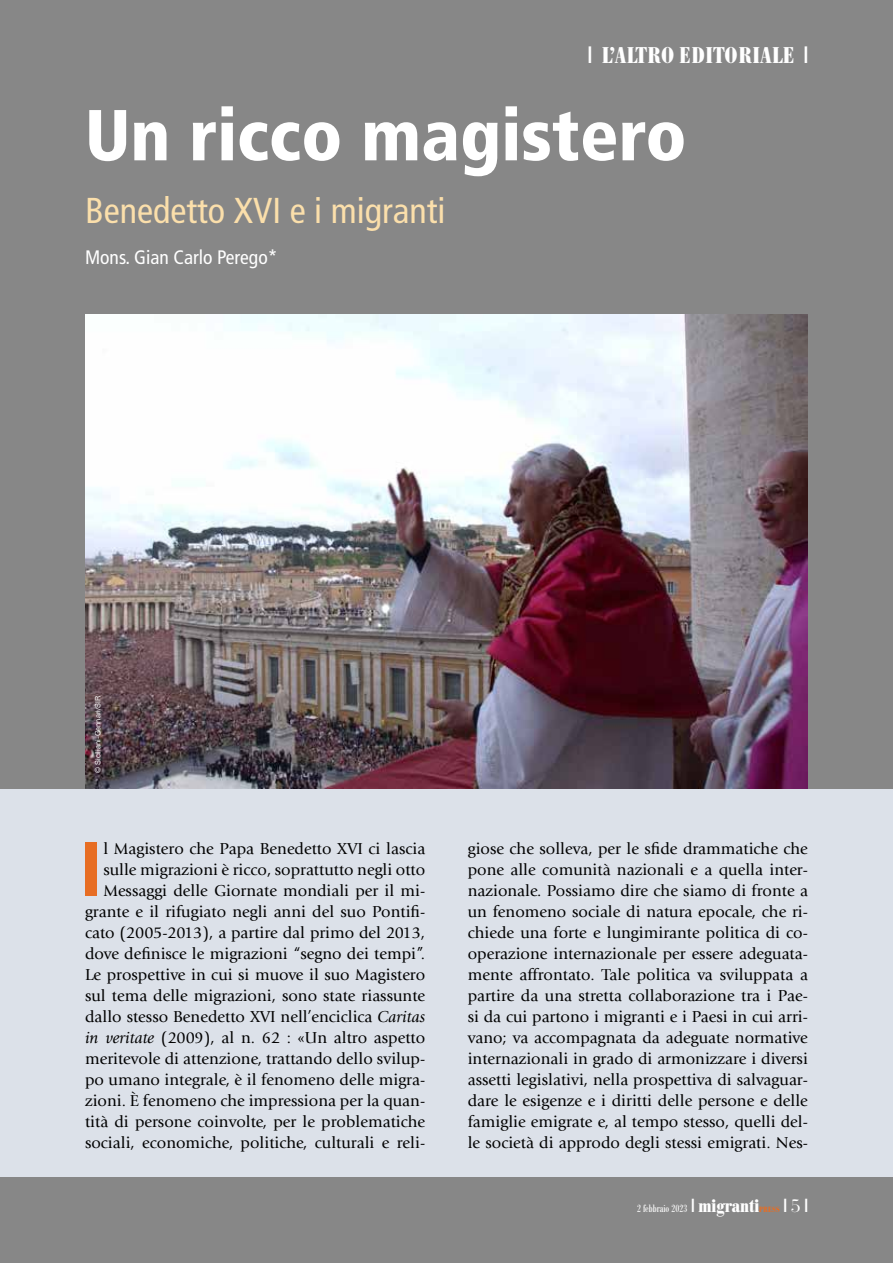
<style>
.page{position:relative;width:893px;height:1263px;background:#dce1e9}
.page>*{position:absolute;margin:0;border:0;box-sizing:border-box;transform-origin:0 0}
.t1{font:700 condensed 74.7px "Univers LT Std";color:#e76d23}
.t2{font:900 condensed 72px "Frutiger";color:#fff}
.t3{font:condensed 36px "Frutiger";color:#fbdfab}
.t4{font:700 condensed 22.5px "Bodoni BE";letter-spacing:.02em;color:#fff}
.t5{font:condensed 19.5px "Frutiger";color:#fff}
.t6{font:18px "False Positive BRK";color:#fff}
.t7{font:16.5px/21px "Giovanni";color:#000;text-align:right}
.t8{font:condensed 10.5px "Bodoni BE";color:#fff}
.t9{font:7.5px "Helvetica Neue";color:#fff}
.t10{font:700 condensed 7.5px "Bodoni BE";letter-spacing:.04em;color:#e76d23}
.s1{font-family:"False Positive BRK";font-weight:400;font-stretch:normal}
.s2{font-style:italic}
.s3{font-family:"False Positive BRK";font-stretch:normal;font-size:18px}
.s4{font-weight:700;font-size:18px}
.s5{font-family:"Bauer Bodoni Std"}
</style>
<div class="page">
<div style="left:0;top:0;width:893px;height:788px;background:#878787"></div>
<div style="left:0;top:1178px;width:893px;height:85px;background:#878787"></div>
<img style="left:85px;top:314px;width:723px;height:474px">
<h3 class="t4" style="left:588px;top:43px;width:221px"><span class="s1">1</span> L’ALTRO EDITORIALE <span class="s1">1</span></h3>
<h2 class="t2" style="left:85px;top:92px;width:603px">Un ricco magistero</h2>
<h3 class="t3" style="left:85px;top:190px;width:362px">Benedetto XVI e i migranti</h3>
<p class="t5" style="left:85px;top:246px;width:194px">Mons. Gian Carlo Perego*</p>
<p class="t9" style="left:93px;top:773px;width:79px;rotate:-90deg">© Siciliani-Gennari/SIR</p>
<h1 class="t1" style="left:80px;top:824px;width:22px">I</h1>
<p class="t7" style="left:85px;top:838px;width:342px">l Magistero che Papa Benedetto XVI ci lascia sulle migrazioni è ricco, soprattutto negli otto Messaggi delle Giornate mondiali per il mi&shy;grante e il rifugiato negli anni del suo Pontifi&shy;cato (2005-2013), a partire dal primo del 2013, dove definisce le migrazioni “segno dei tempi”.<br>Le prospettive in cui si muove il suo Magistero sul tema delle migrazioni, sono state riassunte dallo stesso Benedetto XVI nell’enciclica <span class="s2">Caritas in veritate</span> (2009), al n. 62 : «Un altro aspetto meritevole di attenzione, trattando dello svilup&shy;po umano integrale, è il fenomeno delle migra&shy;zioni. È fenomeno che impressiona per la quan&shy;tità di persone coinvolte, per le problematiche sociali, economiche, politiche, culturali e reli-</p>
<p class="t7" style="left:468px;top:838px;width:342px;text-align:justify">giose che solleva, per le sfide drammatiche che pone alle comunità nazionali e a quella inter&shy;nazionale. Possiamo dire che siamo di fronte a un fenomeno sociale di natura epocale, che ri&shy;chiede una forte e lungimirante politica di co&shy;operazione internazionale per essere adeguata&shy;mente affrontato. Tale politica va sviluppata a partire da una stretta collaborazione tra i Pae&shy;si da cui partono i migranti e i Paesi in cui arri&shy;vano; va accompagnata da adeguate normative internazionali in grado di armonizzare i diversi assetti legislativi, nella prospettiva di salvaguar&shy;dare le esigenze e i diritti delle persone e delle famiglie emigrate e, al tempo stesso, quelli del&shy;le società di approdo degli stessi emigrati. Nes-</p>
<p class="t8" style="left:637px;top:1203px;width:124px">2 febbraio 2023 <span class="s3">1</span> <span class="s4">migranti</span></p>
<p class="t10" style="left:759px;top:1205px;width:22px">PRESS</p>
<p class="t6" style="left:784px;top:1196px;width:26px">1<span class="s5">5</span>1</p>
</div>
